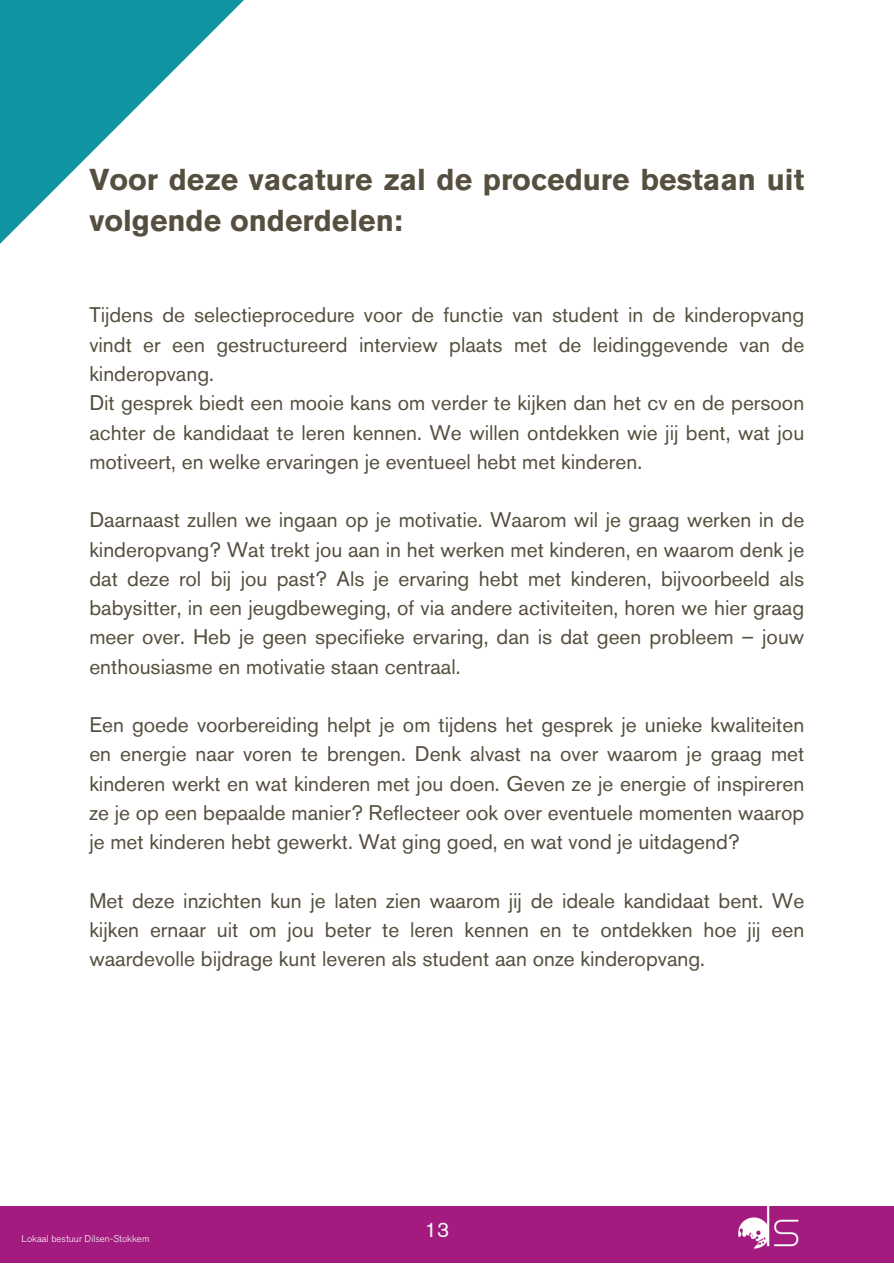
<style>
.page{position:relative;width:894px;height:1264px;background:#fff}
.page>*{position:absolute;margin:0;border:0;box-sizing:border-box;transform-origin:0 0}
.t1{font:30px/41.7px "Anonymous";color:#564f3f}
.t2{font:21px/29.2px "Anonymous";color:#564f3f;text-align:justify}
.t3{font:21px "Anonymous";color:#f6f6f6}
.t4{font:9.75px "Anonymous";color:#fff}
</style>
<div class="page">
<div style="left:0;top:1206px;width:893px;height:56px;background:#a31b7e"></div>
<img style="left:738px;top:1206px;width:61px;height:43px">
<svg style="left:0;top:0;width:244px;height:244px;fill:#1094a4"></svg>
<h1 class="t1" style="left:89px;top:161px;width:716px">Voor deze vacature zal de procedure bestaan uit volgende onderdelen:</h1>
<p class="t2" style="left:89px;top:303px;width:716px;text-align:left">Tijdens de selectieprocedure voor de functie van student in de kinderopvang vindt er een gestructureerd interview plaats met de leidinggevende van de kinderopvang.<br>Dit gesprek biedt een mooie kans om verder te kijken dan het cv en de persoon achter de kandidaat te leren kennen. We willen ontdekken wie jij bent, wat jou motiveert, en welke ervaringen je eventueel hebt met kinderen.</p>
<p class="t2" style="left:89px;top:507px;width:716px">Daarnaast zullen we ingaan op je motivatie. Waarom wil je graag werken in de kinderopvang? Wat trekt jou aan in het werken met kinderen, en waarom denk je dat deze rol bij jou past? Als je ervaring hebt met kinderen, bijvoorbeeld als babysitter, in een jeugdbeweging, of via andere activiteiten, horen we hier graag meer over. Heb je geen specifieke ervaring, dan is dat geen probleem – jouw enthousiasme en motivatie staan centraal.</p>
<p class="t2" style="left:89px;top:712px;width:716px">Een goede voorbereiding helpt je om tijdens het gesprek je unieke kwaliteiten en energie naar voren te brengen. Denk alvast na over waarom je graag met kinderen werkt en wat kinderen met jou doen. Geven ze je energie of inspireren ze je op een bepaalde manier? Reflecteer ook over eventuele momenten waarop je met kinderen hebt gewerkt. Wat ging goed, en wat vond je uitdagend?</p>
<p class="t2" style="left:89px;top:888px;width:716px">Met deze inzichten kun je laten zien waarom jij de ideale kandidaat bent. We kijken ernaar uit om jou beter te leren kennen en te ontdekken hoe jij een waardevolle bijdrage kunt leveren als student aan onze kinderopvang.</p>
<p class="t4" style="left:22px;top:1232px;width:129px">Lokaal bestuur Dilsen-Stokkem</p>
<p class="t3" style="left:425px;top:1221px;width:26px">13</p>
</div>
